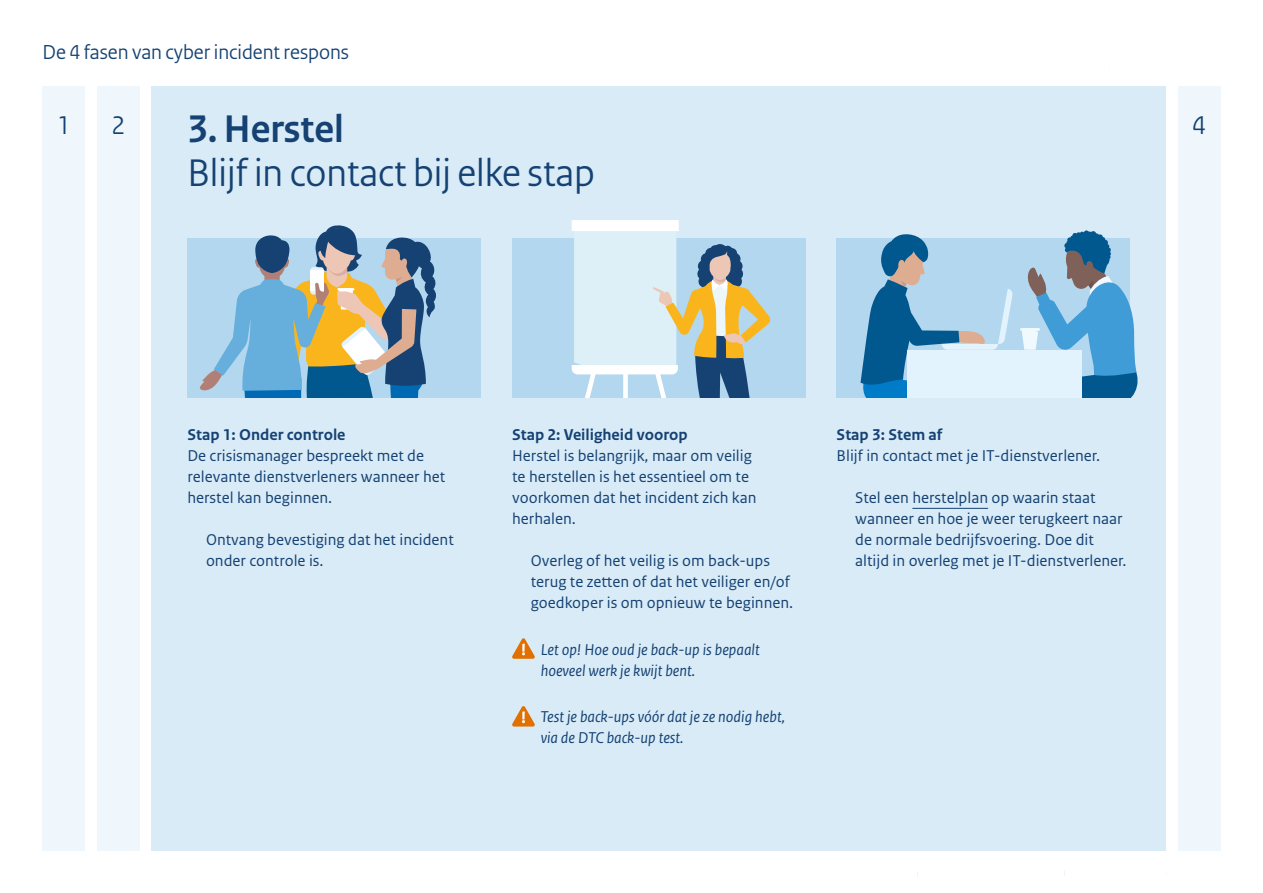
<style>
.page{position:relative;width:1263px;height:893px;background:#fff}
.page>*{position:absolute;margin:0;border:0;box-sizing:border-box;transform-origin:0 0}
.t1{font:40.5px/44.5px "Rijksoverheid Sans Heading";color:#154273}
.t2{font:27px "Rijksoverheid Sans Heading";color:#154273}
.t3{font:21.3px "Rijksoverheid Sans Heading";color:#154273}
.Body{font:16.5px/21px "Rijksoverheid Sans Text";color:#154273}
.Body-2{font:italic 16.5px/21px "Rijksoverheid Sans Text";color:#154273}
.H2_3{font:700 16.5px "Rijksoverheid Sans Text";color:#154273}
.s1{font-weight:700}
</style>
<div class="page">
<div style="left:43px;top:86px;width:42px;height:764px;background:#eff7fc"></div>
<div style="left:97px;top:86px;width:43px;height:764px;background:#eff7fc"></div>
<div style="left:1177px;top:86px;width:43px;height:764px;background:#eff7fc"></div>
<div style="left:151px;top:86px;width:1015px;height:764px;background:#d9ebf7"></div>
<div style="left:187px;top:238px;width:294px;height:159px;background:#b2d7ee"></div>
<div style="left:512px;top:238px;width:293px;height:159px;background:#b2d7ee"></div>
<div style="left:836px;top:238px;width:294px;height:159px;background:#b2d7ee"></div>
<div style="left:572px;top:220px;width:107px;height:11px;background:#fff"></div>
<svg style="left:571px;top:224px;width:200px;height:173px"></svg>
<div style="left:907px;top:350px;width:174px;height:47px;background:#e2f3fd"></div>
<svg style="left:860px;top:234px;width:153px;height:163px"></svg>
<svg style="left:1020px;top:230px;width:118px;height:167px"></svg>
<svg style="left:200px;top:225px;width:236px;height:172px"></svg>
<svg style="left:512px;top:638px;width:23px;height:21px"></svg>
<svg style="left:512px;top:706px;width:23px;height:20px"></svg>
<hr style="left:912px;top:508px;width:76px;height:1px;background:#154273">
<p class="t3" style="left:43px;top:39px;width:308px">De 4 fasen van cyber incident respons</p>
<h1 class="t1" style="left:187px;top:107px;width:409px"><span class="s1">3. Herstel<br></span>Blijf in contact bij elke stap</h1>
<h2 class="t2" style="left:57px;top:109px;width:15px">1</h2>
<h2 class="t2" style="left:112px;top:109px;width:15px">2</h2>
<h2 class="t2" style="left:1192px;top:109px;width:15px">4</h2>
<h2 class="H2_3" style="left:187px;top:425px;width:160px">Stap 1: Onder controle</h2>
<p class="Body" style="left:187px;top:446px;width:259px">De crisismanager bespreekt met de relevante dienstverleners wanneer het herstel kan beginnen.</p>
<p class="Body" style="left:206px;top:530px;width:249px">Ontvang bevestiging dat het incident onder controle is.</p>
<h2 class="H2_3" style="left:512px;top:425px;width:177px">Stap 2: Veiligheid voorop</h2>
<p class="Body" style="left:512px;top:446px;width:246px">Herstel is belangrijk, maar om veilig te herstellen is het essentieel om te voorkomen dat het incident zich kan herhalen.</p>
<p class="Body" style="left:531px;top:551px;width:264px">Overleg of het veilig is om back-ups terug te zetten of dat het veiliger en/of goedkoper is om opnieuw te beginnen.</p>
<p class="Body-2" style="left:541px;top:639px;width:221px">Let op! Hoe oud je back-up is bepaalt hoeveel werk je kwijt bent.</p>
<p class="Body-2" style="left:541px;top:706px;width:246px">Test je back-ups vóór dat je ze nodig hebt, via de DTC back-up test.</p>
<h2 class="H2_3" style="left:837px;top:425px;width:107px">Stap 3: Stem af</h2>
<p class="Body" style="left:837px;top:446px;width:265px">Blijf in contact met je IT-dienstverlener.</p>
<p class="Body" style="left:855px;top:488px;width:273px">Stel een herstelplan op waarin staat wanneer en hoe je weer terugkeert naar de normale bedrijfsvoering. Doe dit altijd in overleg met je IT-dienstverlener.</p>
</div>
